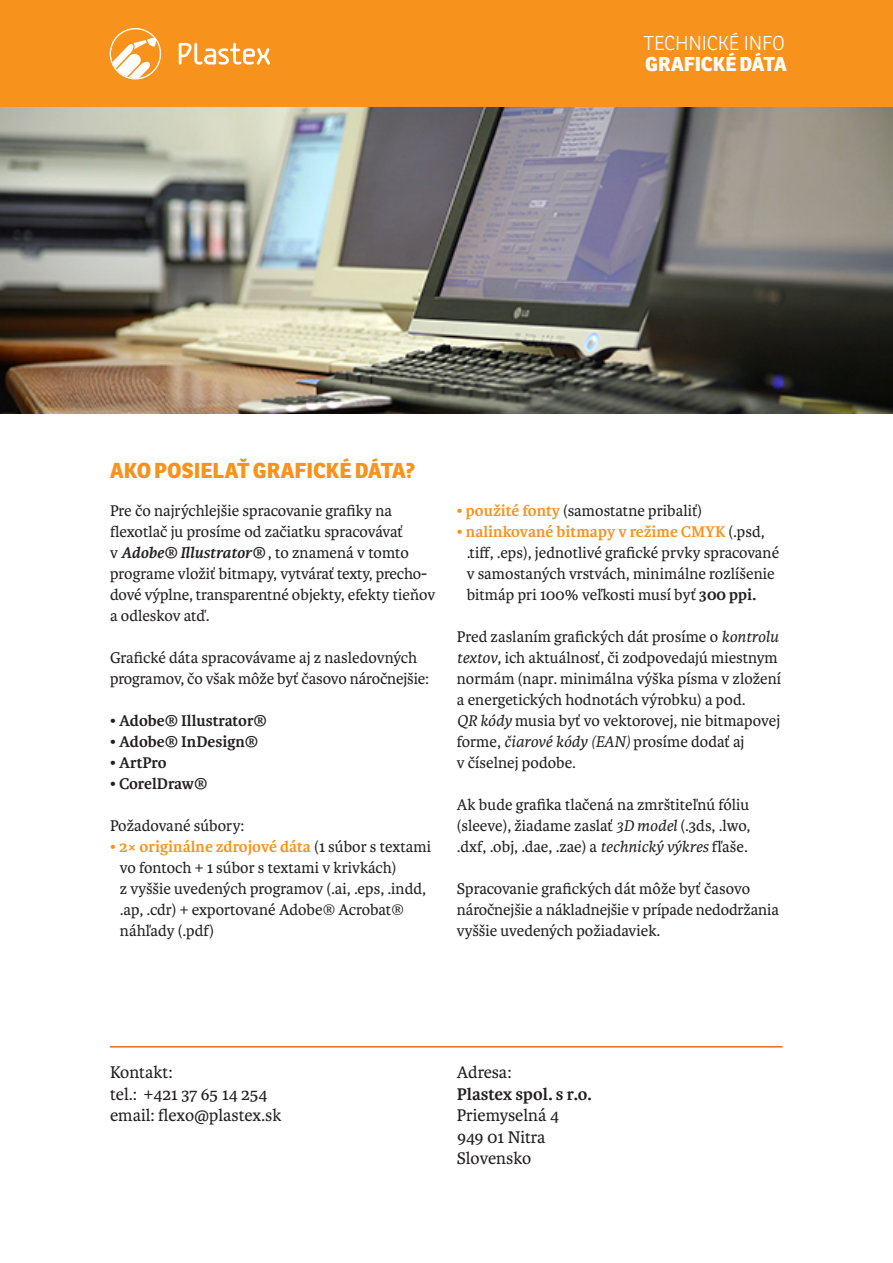
<style>
.page{position:relative;width:893px;height:1263px;background:#fff}
.page>*{position:absolute;margin:0;border:0;box-sizing:border-box;transform-origin:0 0}
.t1{font:800 21px "Ronnia";color:#f7931d}
.t2{font:300 19.5px "Ronnia";letter-spacing:-.005em;color:#fff}
.t3{font:800 19.5px "Ronnia";letter-spacing:-.005em;color:#fff}
.t4{font:18px/21.6px "Karmina";color:#231f20}
.t5{font:700 18px "Karmina";color:#231f20}
.t6{font:16.5px/21px "Karmina";color:#231f20}
.t7{font:700 16.5px "Karmina";color:#231f20}
.s1{font-weight:700;font-style:italic}
.s2{font-weight:400}
.s3{color:#f7931d}
.s4{font-weight:700;color:#f7931d}
.s5{font-weight:700}
.s6{font-style:italic}
</style>
<div class="page">
<div style="left:0;top:0;width:893px;height:107px;background:#f7931d"></div>
<hr style="left:110px;top:1046px;width:672px;height:1px;background:#f36421">
<svg style="left:110px;top:28px;width:51px;height:51px"></svg>
<svg style="left:179px;top:43px;width:91px;height:22px"></svg>
<img style="left:0;top:107px;width:893px;height:306px">
<p class="t2" style="left:643px;top:31px;width:143px">TECHNICKÉ INFO</p>
<p class="t3" style="left:645px;top:51px;width:143px">GRAFICKÉ DÁTA</p>
<p class="t1" style="left:110px;top:457px;width:307px">AKO POSIELAŤ GRAFICKÉ DÁTA?</p>
<p class="t6" style="left:110px;top:501px;width:327px">Pre čo najrýchlejšie spracovanie grafiky na flexotlač ju prosíme od začiatku spracovávať<br>v <span class="s1">Adobe® Illustrator®</span> , to znamená v tomto programe vložiť bitmapy, vytvárať texty, precho&shy;dové výplne, transparentné objekty, efekty tieňov a odleskov atď.</p>
<p class="t6" style="left:110px;top:648px;width:320px">Grafické dáta spracovávame aj z nasledovných programov, čo však môže byť časovo náročnejšie:</p>
<p class="t7" style="left:110px;top:712px;width:158px"><span class="s2">•</span> Adobe® Illustrator®</p>
<p class="t7" style="left:110px;top:733px;width:150px"><span class="s2">•</span> Adobe® InDesign®</p>
<p class="t7" style="left:110px;top:754px;width:58px"><span class="s2">•</span> ArtPro</p>
<p class="t7" style="left:110px;top:775px;width:99px"><span class="s2">•</span> CorelDraw®</p>
<p class="t6" style="left:110px;top:816px;width:136px">Požadované súbory:</p>
<p class="t6" style="left:120px;top:837px;width:313px;text-indent:-10px"><span class="s3">•</span> <span class="s4">2× originálne zdrojové dáta</span> (1 súbor s textami vo fontoch + 1 súbor s textami v krivkách)<br>z vyššie uvedených programov (.ai, .eps, .indd, .ap, .cdr) + exportované Adobe® Acrobat® náhľady (.pdf)</p>
<p class="t6" style="left:457px;top:501px;width:247px"><span class="s3">•</span> <span class="s4">použité fonty</span> (samostatne pribaliť)</p>
<p class="t6" style="left:467px;top:522px;width:314px;text-indent:-10px"><span class="s3">•</span> <span class="s4">nalinkované bitmapy v režime CMYK</span> (.psd, .tiff, .eps), jednotlivé grafické prvky spracované v samostaných vrstvách, minimálne rozlíšenie bitmáp pri 100% veľkosti musí byť <span class="s5">300 ppi.</span></p>
<p class="t6" style="left:457px;top:627px;width:326px">Pred zaslaním grafických dát prosíme o <span class="s6">kontrolu textov</span>, ich aktuálnosť, či zodpovedajú miestnym normám (napr. minimálna výška písma v zložení a energetických hodnotách výrobku) a pod.<br><span class="s6">QR kódy</span> musia byť vo vektorovej, nie bitmapovej forme, <span class="s6">čiarové kódy (EAN)</span> prosíme dodať aj<br>v číselnej podobe.</p>
<p class="t6" style="left:457px;top:795px;width:295px;text-align:justify">Ak bude grafika tlačená na zmrštiteľnú fóliu (sleeve), žiadame zaslať <span class="s6">3D model</span> (.3ds, .lwo, .dxf, .obj, .dae, .zae) a <span class="s6">technický výkres</span> fľaše.</p>
<p class="t6" style="left:457px;top:879px;width:324px">Spracovanie grafických dát môže byť časovo náročnejšie a nákladnejšie v prípade nedodržania vyššie uvedených požiadaviek.</p>
<p class="t4" style="left:110px;top:1061px;width:173px">Kontakt:<br>tel.: +421 37 65 14 254 email: flexo@plastex.sk</p>
<p class="t4" style="left:457px;top:1061px;width:56px">Adresa:</p>
<p class="t5" style="left:457px;top:1083px;width:136px">Plastex spol. s r.o.</p>
<p class="t4" style="left:457px;top:1105px;width:104px">Priemyselná 4<br>949 01 Nitra<br>Slovensko</p>
</div>
